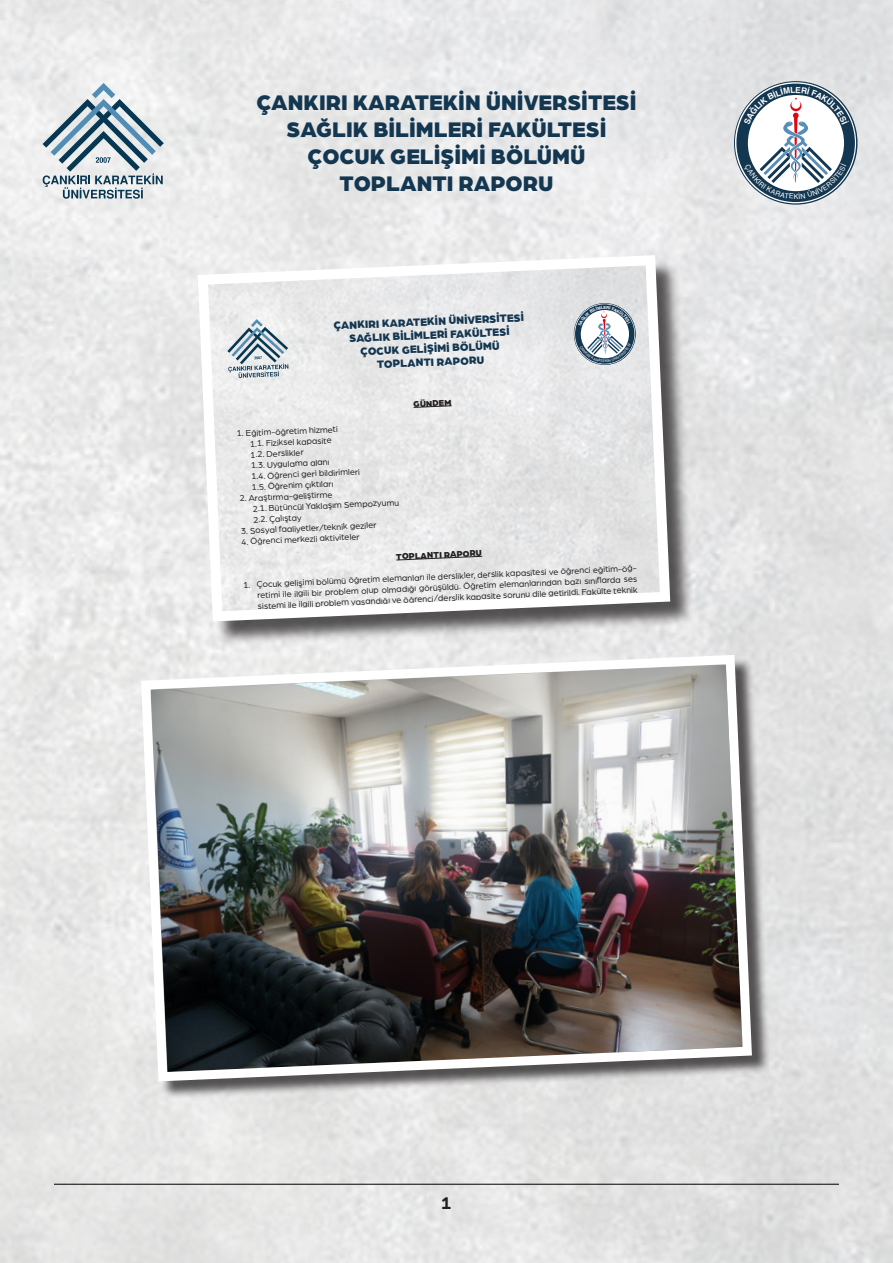
<style>
.page{position:relative;width:893px;height:1263px;background:#fff}
.page>*{position:absolute;margin:0;border:0;box-sizing:border-box;transform-origin:0 0}
.t1{font:900 22.5px "Arboria";color:#133651}
.t2{font:700 18px "Arboria";color:#231f20}
.t3{font:900 11.25px/13.5px "Arboria";color:#133651;text-align:center}
.t4{font:9px/10.8px "Arboria";color:#231f20}
.t5{font:900 9px "Arboria";color:#231f20}
.t6{font:700 4.2px "Helvetica";color:#fff}
</style>
<div class="page">
<img style="left:0;top:0;width:893px;height:1263px">
<hr style="left:54px;top:1184px;width:785px;height:1px;background:#000">
<svg style="left:43px;top:83px;width:121px;height:116px"></svg>
<div style="left:736px;top:84px;width:119px;height:118px;background:#133651;border-radius:50%"></div>
<div style="left:144px;top:658px;width:626px;height:442px;background:#231f20;opacity:.75"></div>
<img style="left:136px;top:650px;width:621px;height:436px">
<div style="left:201px;top:258px;width:494px;height:388px;background:#231f20;opacity:.75"></div>
<svg style="left:193px;top:250px;width:482px;height:377px"></svg>
<svg style="left:743px;top:87px;width:106px;height:112px"></svg>
<svg style="left:573px;top:302px;width:63px;height:64px"></svg>
<p class="t1" style="left:256px;top:86px;width:382px">ÇANKIRI KARATEKİN ÜNİVERSİTESİ</p>
<p class="t1" style="left:287px;top:113px;width:321px">SAĞLIK BİLİMLERİ FAKÜLTESİ</p>
<p class="t1" style="left:308px;top:140px;width:279px">ÇOCUK GELİŞİMİ BÖLÜMÜ</p>
<p class="t1" style="left:340px;top:167px;width:215px">TOPLANTI RAPORU</p>
<p class="t3" style="left:333px;top:319px;width:192px;rotate:-3deg">ÇANKIRI KARATEKİN ÜNİVERSİTESİ<br>SAĞLIK BİLİMLERİ FAKÜLTESİ<br>ÇOCUK GELİŞİMİ BÖLÜMÜ<br>TOPLANTI RAPORU</p>
<p class="t5" style="left:413px;top:398px;width:40px;rotate:-3deg">GÜNDEM</p>
<p class="t6" style="left:603px;top:304px;width:4px">E</p>
<p class="t4" style="left:249px;top:427px;width:110px;text-indent:-12px;rotate:-3deg">1. Eğitim-öğretim hizmeti<br>1.1. Fiziksel kapasite<br>1.2. Derslikler<br>1.3. Uygulama alanı<br>1.4. Öğrenci geri bildirimleri<br>1.5. Öğrenim çıktıları</p>
<p class="t4" style="left:252px;top:492px;width:148px;text-indent:-13px;rotate:-3deg">2. Araştırma-geliştirme<br>2.1. Bütüncül Yaklaşım Sempozyumu<br>2.2. Çalıştay</p>
<p class="t4" style="left:241px;top:526px;width:137px;rotate:-3deg">3. Sosyal faaliyetler/teknik geziler</p>
<p class="t4" style="left:241px;top:536px;width:120px;rotate:-3deg">4. Öğrenci merkezli aktiviteler</p>
<p class="t5" style="left:396px;top:550px;width:87px;rotate:-3deg">TOPLANTI RAPORU</p>
<p class="t4" style="left:256px;top:580px;width:382px;text-align:justify;text-indent:-13px;rotate:-3deg">1. Çocuk gelişimi bölümü öğretim elemanları ile derslikler, derslik kapasitesi ve öğrenci eğitim-öğ&shy;retimi ile ilgili bir problem olup olmadığı görüşüldü. Öğretim elemanlarından bazı sınıfl arda ses sistemi ile ilgili problem yaşandığı ve öğrenci/derslik kapasite sorunu dile getirildi. Fakülte teknik</p>
<h2 class="t2" style="left:441px;top:1190px;width:12px">1</h2>
</div>
